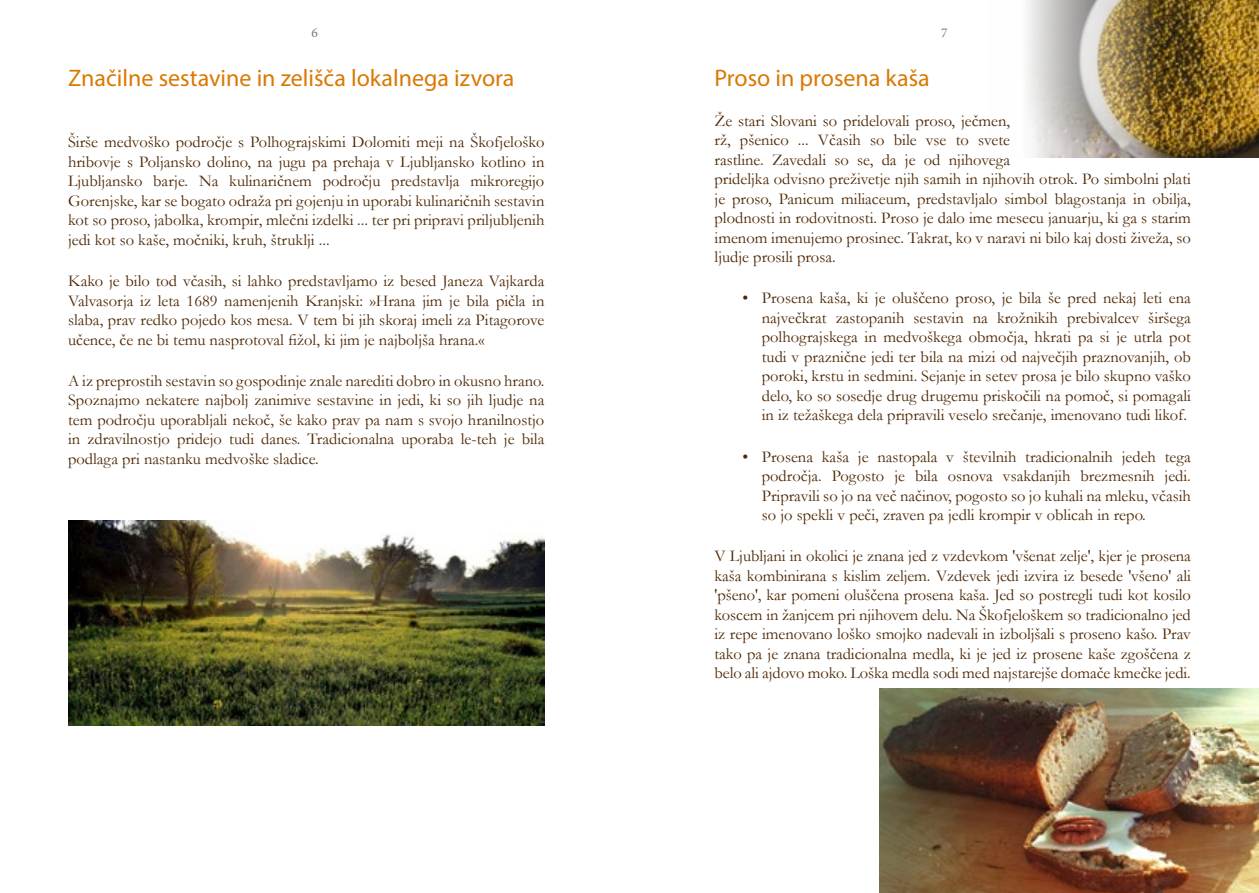
<style>
.page{position:relative;width:1259px;height:893px;background:#fff}
.page>*{position:absolute;margin:0;border:0;box-sizing:border-box;transform-origin:0 0}
.t1{font:24px "Myriad Pro";color:#d97904}
.t2{font:16.5px/19.5px "Garamond";color:#4d2703;text-align:justify}
.t3{font:13.5px "Minion Pro";color:#787878}
</style>
<div class="page">
<img style="left:68px;top:520px;width:476px;height:206px">
<img style="left:1027px;top:0;width:232px;height:157px">
<img style="left:879px;top:689px;width:380px;height:204px">
<p class="t3" style="left:311px;top:23px;width:8px">6</p>
<p class="t3" style="left:941px;top:23px;width:8px">7</p>
<h1 class="t1" style="left:68px;top:63px;width:448px">Značilne sestavine in zelišča lokalnega izvora</h1>
<h1 class="t1" style="left:714px;top:63px;width:217px">Proso in prosena kaša</h1>
<p class="t2" style="left:714px;top:110px;width:478px;text-align:left">Že stari Slovani so pridelovali proso, ječmen,<br>rž, pšenico ... Včasih so bile vse to svete<br>rastline. Zavedali so se, da je od njihovega<br>prideljka odvisno preživetje njih samih in njihovih otrok. Po simbolni plati je proso, Panicum miliaceum, predstavljalo simbol blagostanja in obilja, plodnosti in rodovitnosti. Proso je dalo ime mesecu januarju, ki ga s starim imenom imenujemo prosinec. Takrat, ko v naravi ni bilo kaj dosti živeža, so ljudje prosili prosa.</p>
<p class="t2" style="left:762px;top:288px;width:430px;text-indent:-19px">• Prosena kaša, ki je oluščeno proso, je bila še pred nekaj leti ena največkrat zastopanih sestavin na krožnikih prebivalcev širšega polhograjskega in medvoškega območja, hkrati pa si je utrla pot tudi v praznične jedi ter bila na mizi od največjih praznovanjih, ob poroki, krstu in sedmini. Sejanje in setev prosa je bilo skupno vaško delo, ko so sosedje drug drugemu priskočili na pomoč, si pomagali in iz težaškega dela pripravili veselo srečanje, imenovano tudi likof.</p>
<p class="t2" style="left:762px;top:446px;width:430px;text-indent:-19px">• Prosena kaša je nastopala v številnih tradicionalnih jedeh tega področja. Pogosto je bila osnova vsakdanjih brezmesnih jedi.<br>Pripravili so jo na več načinov, pogosto so jo kuhali na mleku, včasih so jo spekli v peči, zraven pa jedli krompir v oblicah in repo.</p>
<p class="t2" style="left:714px;top:546px;width:478px">V Ljubljani in okolici je znana jed z vzdevkom 'všenat zelje', kjer je prosena kaša kombinirana s kislim zeljem. Vzdevek jedi izvira iz besede 'všeno' ali 'pšeno', kar pomeni oluščena prosena kaša. Jed so postregli tudi kot kosilo koscem in žanjcem pri njihovem delu. Na Škofjeloškem so tradicionalno jed iz repe imenovano loško smojko nadevali in izboljšali s proseno kašo. Prav tako pa je znana tradicionalna medla, ki je jed iz prosene kaše zgoščena z belo ali ajdovo moko. Loška medla sodi med najstarejše domače kmečke jedi.</p>
<p class="t2" style="left:68px;top:132px;width:478px">Širše medvoško področje s Polhograjskimi Dolomiti meji na Škofjeloško hribovje s Poljansko dolino, na jugu pa prehaja v Ljubljansko kotlino in Ljubljansko barje. Na kulinaričnem področju predstavlja mikroregijo Gorenjske, kar se bogato odraža pri gojenju in uporabi kulinaričnih sestavin kot so proso, jabolka, krompir, mlečni izdelki ... ter pri pripravi priljubljenih jedi kot so kaše, močniki, kruh, štruklji ...</p>
<p class="t2" style="left:68px;top:271px;width:478px">Kako je bilo tod včasih, si lahko predstavljamo iz besed Janeza Vajkarda Valvasorja iz leta 1689 namenjenih Kranjski: »Hrana jim je bila pičla in slaba, prav redko pojedo kos mesa. V tem bi jih skoraj imeli za Pitagorove učence, če ne bi temu nasprotoval fižol, ki jim je najboljša hrana.«</p>
<p class="t2" style="left:68px;top:370px;width:478px">A iz preprostih sestavin so gospodinje znale narediti dobro in okusno hrano.<br>Spoznajmo nekatere najbolj zanimive sestavine in jedi, ki so jih ljudje na tem področju uporabljali nekoč, še kako prav pa nam s svojo hranilnostjo in zdravilnostjo pridejo tudi danes. Tradicionalna uporaba le-teh je bila podlaga pri nastanku medvoške sladice.</p>
</div>
